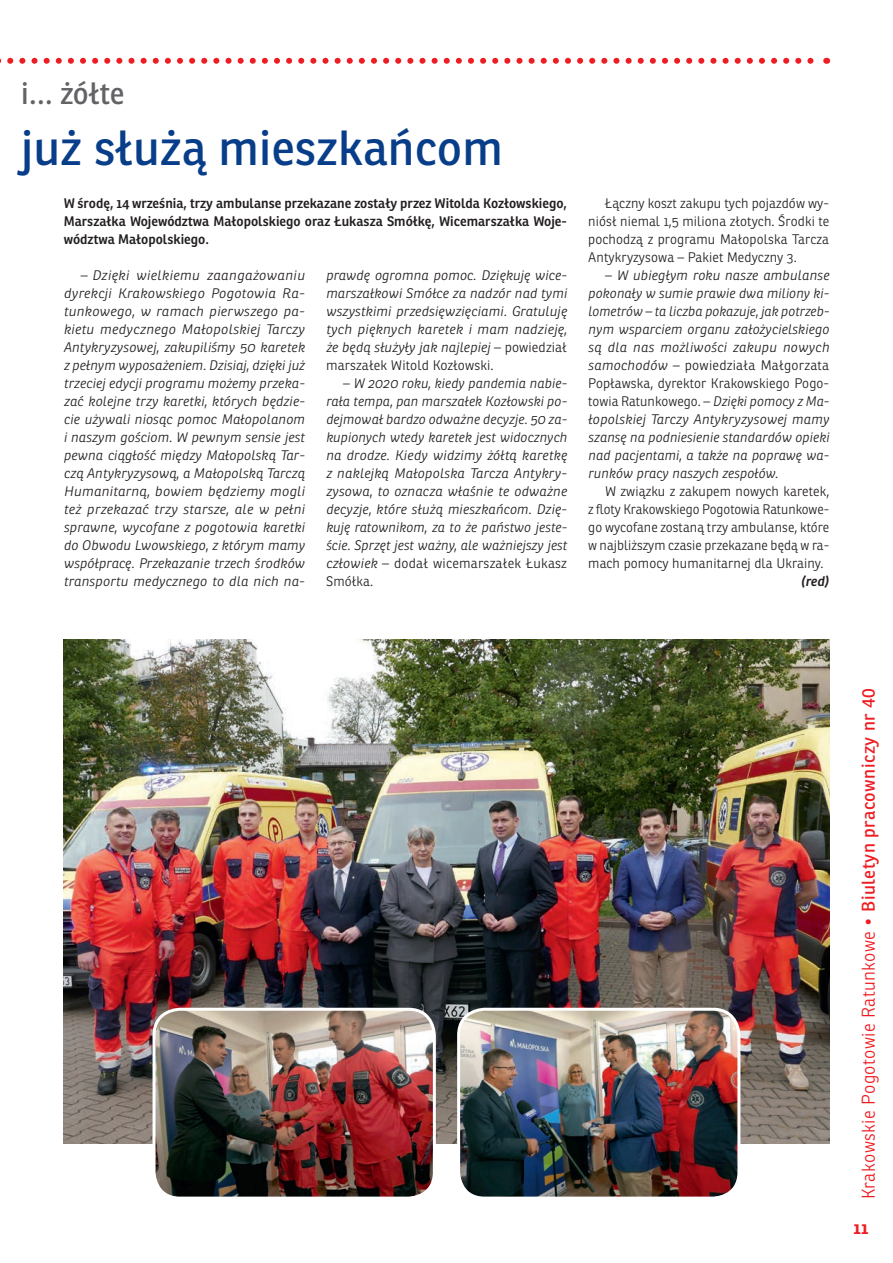
<style>
.page{position:relative;width:893px;height:1263px;background:#fff}
.page>*{position:absolute;margin:0;border:0;box-sizing:border-box;transform-origin:0 0}
.t1{font:48px "Ronnia";color:#083e89}
.t2{font:30px "Ronnia";letter-spacing:-.01em;color:#636366}
.t3{font:300 18px "Ronnia";letter-spacing:.025em;color:#ee1d23}
.t4{font:700 16.5px "Ronnia";color:#ee1d23}
.t5{font:italic 300 13.5px/18px "Ronnia";letter-spacing:.01em;color:#231f20;text-align:justify}
.t6{font:italic 300 13.5px/18px "Ronnia";letter-spacing:.01em;color:#231f20;text-align:justify;scale:1.04 1}
.t7{font:300 13.5px/18px "Ronnia";letter-spacing:.01em;color:#231f20;text-align:justify}
.t8{font:600 13.5px/18px "Ronnia";color:#231f20;text-align:justify}
.t9{font:italic 600 13.5px "Ronnia";color:#231f20}
.s1{font-style:normal}
.s2{font-weight:400}
</style>
<div class="page">
<img style="left:64px;top:640px;width:765px;height:504px">
<img style="left:459px;top:1009px;width:280px;height:186px">
<div style="left:457px;top:1008px;width:283px;height:191px;border:3px solid #fff;border-radius:26px"></div>
<img style="left:154px;top:1010px;width:280px;height:185px">
<div style="left:153px;top:1008px;width:283px;height:191px;border:3px solid #fff;border-radius:26px"></div>
<svg style="left:0;top:58px;width:814px;height:6px"></svg>
<h2 class="t2" style="left:21px;top:75px;width:105px">i… żółte</h2>
<h1 class="t1" style="left:21px;top:118px;width:483px">już służą mieszkańcom</h1>
<p class="t8" style="left:64px;top:194px;width:505px">W środę, 14 września, trzy ambulanse przekazane zostały przez Witolda Kozłowskiego, Marszałka Województwa Małopolskiego oraz Łukasza Smółkę, Wicemarszałka Woje&shy;wództwa Małopolskiego.</p>
<p class="t6" style="left:64px;top:266px;width:233px;text-indent:17px"><span class="s1">–</span> Dzięki wielkiemu zaangażowaniu dyrekcji Krakowskiego Pogotowia Ra&shy;tunkowego, w ramach pierwszego pa&shy;kietu medycznego Małopolskiej Tarczy Antykryzysowej, zakupiliśmy 50 karetek z pełnym wyposażeniem. Dzisiaj, dzięki już trzeciej edycji programu możemy przeka&shy;zać kolejne trzy karetki, których będzie&shy;cie używali niosąc pomoc Małopolanom i naszym gościom. W pewnym sensie jest pewna ciągłość między Małopolską Tar&shy;czą Antykryzysową, a Małopolską Tarczą Humanitarną, bowiem będziemy mogli też przekazać trzy starsze, ale w pełni sprawne, wycofane z pogotowia karetki do Obwodu Lwowskiego, z którym mamy współpracę. Przekazanie trzech środków transportu medycznego to dla nich na-</p>
<p class="t5" style="left:326px;top:266px;width:243px">prawdę ogromna pomoc. Dziękuję wice&shy;marszałkowi Smółce za nadzór nad tymi wszystkimi przedsięwzięciami. Gratuluję tych pięknych karetek i mam nadzieję, że będą służyły jak najlepiej <span class="s1">– powiedział marszałek Witold Kozłowski.</span></p>
<p class="t5" style="left:326px;top:374px;width:242px;text-indent:17px"><span class="s1">–</span> W 2020 roku, kiedy pandemia nabie&shy;rała tempa, pan marszałek Kozłowski po&shy;dejmował bardzo odważne decyzje. 50 za&shy;kupionych wtedy karetek jest widocznych na drodze. Kiedy widzimy żółtą karetkę z naklejką Małopolska Tarcza Antykry&shy;zysowa, to oznacza właśnie te odważne decyzje, które służą mieszkańcom. Dzię&shy;kuję ratownikom, za to że państwo jeste&shy;ście. Sprzęt jest ważny, ale ważniejszy jest człowiek <span class="s1">– dodał wicemarszałek Łukasz Smółka.</span></p>
<p class="t7" style="left:588px;top:194px;width:242px;text-indent:17px">Łączny koszt zakupu tych pojazdów wy&shy;niósł niemal 1,5 miliona złotych. Środki te pochodzą z programu Małopolska Tarcza Antykryzysowa – Pakiet Medyczny 3.</p>
<p class="t5" style="left:588px;top:266px;width:243px;text-indent:17px"><span class="s1">–</span> W ubiegłym roku nasze ambulanse pokonały w sumie prawie dwa miliony ki&shy;lometrów – ta liczba pokazuje, jak potrzeb&shy;nym wsparciem organu założycielskiego są dla nas możliwości zakupu nowych samochodów – <span class="s1">powiedziała Małgorzata Popławska, dyrektor Krakowskiego Pogo&shy;towia Ratunkowego. –</span> Dzięki pomocy z Ma&shy;łopolskiej Tarczy Antykryzysowej mamy szansę na podniesienie standardów opieki nad pacjentami, a także na poprawę wa&shy;runków pracy naszych zespołów.</p>
<p class="t7" style="left:588px;top:482px;width:243px;text-indent:17px">W związku z zakupem nowych karetek, z floty Krakowskiego Pogotowia Ratunkowe&shy;go wycofane zostaną trzy ambulanse, które w najbliższym czasie przekazane będą w ra&shy;mach pomocy humanitarnej dla Ukrainy.</p>
<p class="t9" style="left:801px;top:573px;width:29px">(red)</p>
<h3 class="t3" style="left:857px;top:1199px;width:513px;rotate:-90deg">Krakowskie Pogotowie Ratunkowe • <span class="s2">Biuletyn pracowniczy nr 40</span></h3>
<p class="t4" style="left:854px;top:1217px;width:16px">11</p>
</div>
